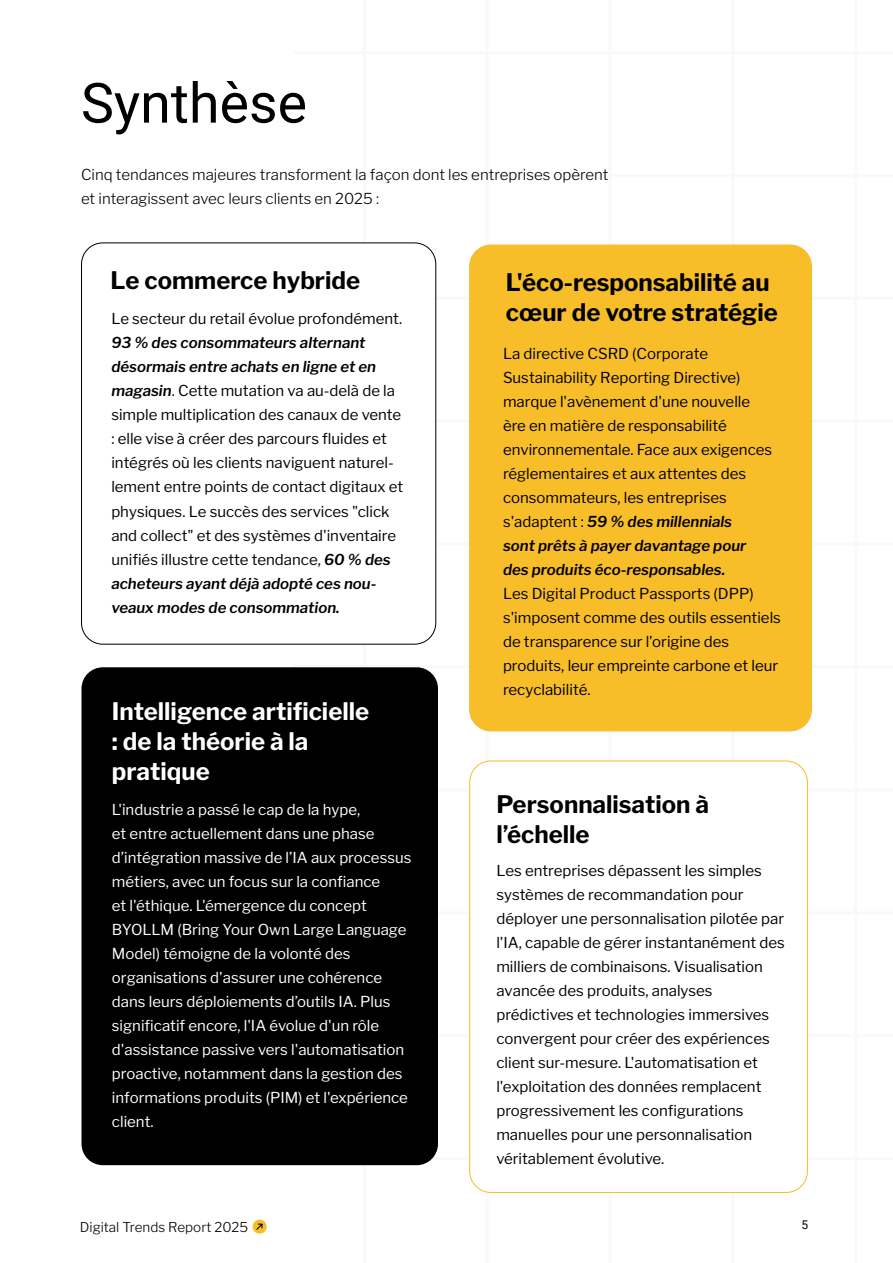
<style>
.page{position:relative;width:893px;height:1263px;background:#fff}
.page>*{position:absolute;margin:0;border:0;box-sizing:border-box;transform-origin:0 0}
.t1{font:55.5px "Roboto";color:#000}
.t2{font:700 24px/30px "Libre Franklin";color:#000}
.t3{font:700 24px/30px "Libre Franklin";color:#fff}
.t4{font:15px/24px "Libre Franklin";color:#000}
.t5{font:15px/24px "Libre Franklin";color:#fff}
.t6{font:300 15px/24px "Libre Franklin";color:#000}
.t7{font:300 13.5px "Libre Franklin";color:#000}
.t8{font:12px "Roboto";color:#000}
.s1{font-weight:600;font-style:italic}
</style>
<div class="page">
<svg style="left:252px;top:1219px;width:15px;height:15px"></svg>
<div style="left:82px;top:667px;width:356px;height:498px;background:#000;border-radius:21px"></div>
<div style="left:470px;top:245px;width:341px;height:486px;background:#f8be29;border-radius:21px"></div>
<h1 class="t1" style="left:81px;top:64px;width:227px">Synthèse</h1>
<p class="t6" style="left:81px;top:163px;width:529px">Cinq tendances majeures transforment la façon dont les entreprises opèrent et interagissent avec leurs clients en 2025 :</p>
<h2 class="t2" style="left:111px;top:266px;width:251px">Le commerce hybride</h2>
<h2 class="t2" style="left:506px;top:267px;width:273px">L'éco-responsabilité au cœur de votre stratégie</h2>
<p class="t4" style="left:111px;top:307px;width:292px">Le secteur du retail évolue profondément.</p>
<p class="t4" style="left:111px;top:331px;width:293px"><span class="s1">93 % des consommateurs alternant désormais entre achats en ligne et en magasin</span>. Cette mutation va au-delà de la simple multiplication des canaux de vente : elle vise à créer des parcours fluides et intégrés où les clients naviguent naturel&shy;lement entre points de contact digitaux et physiques. Le succès des services "click and collect" et des systèmes d'inventaire unifiés illustre cette tendance, <span class="s1">60 % des acheteurs ayant déjà adopté ces nou&shy;veaux modes de consommation.</span></p>
<p class="t4" style="left:503px;top:341px;width:271px">La directive CSRD (Corporate Sustainability Reporting Directive) marque l'avènement d'une nouvelle ère en matière de responsabilité environnementale. Face aux exigences réglementaires et aux attentes des consommateurs, les entreprises s'adaptent : <span class="s1">59 % des millennials<br>sont prêts à payer davantage pour des produits éco-responsables.</span></p>
<p class="t4" style="left:503px;top:581px;width:279px">Les Digital Product Passports (DPP) s'imposent comme des outils essentiels de transparence sur l'origine des produits, leur empreinte carbone et leur recyclabilité.</p>
<h2 class="t3" style="left:112px;top:696px;width:259px">Intelligence artificielle : de la théorie à la pratique</h2>
<p class="t5" style="left:112px;top:797px;width:301px">L'industrie a passé le cap de la hype,<br>et entre actuellement dans une phase d’intégration massive de l’IA aux processus métiers, avec un focus sur la confiance<br>et l'éthique. L'émergence du concept BYOLLM (Bring Your Own Large Language Model) témoigne de la volonté des organisations d'assurer une cohérence dans leurs déploiements d’outils IA. Plus significatif encore, l'IA évolue d'un rôle d'assistance passive vers l'automatisation proactive, notamment dans la gestion des informations produits (PIM) et l'expérience client.</p>
<h2 class="t2" style="left:496px;top:790px;width:214px">Personnalisation à l’échelle</h2>
<p class="t4" style="left:496px;top:858px;width:290px">Les entreprises dépassent les simples systèmes de recommandation pour déployer une personnalisation pilotée par l'IA, capable de gérer instantanément des milliers de combinaisons. Visualisation avancée des produits, analyses prédictives et technologies immersives convergent pour créer des expériences client sur-mesure. L'automatisation et l'exploitation des données remplacent progressivement les configurations manuelles pour une personnalisation véritablement évolutive.</p>
<p class="t7" style="left:80px;top:1219px;width:170px">Digital Trends Report 2025</p>
<p class="t8" style="left:801px;top:1216px;width:8px">5</p>
</div>
